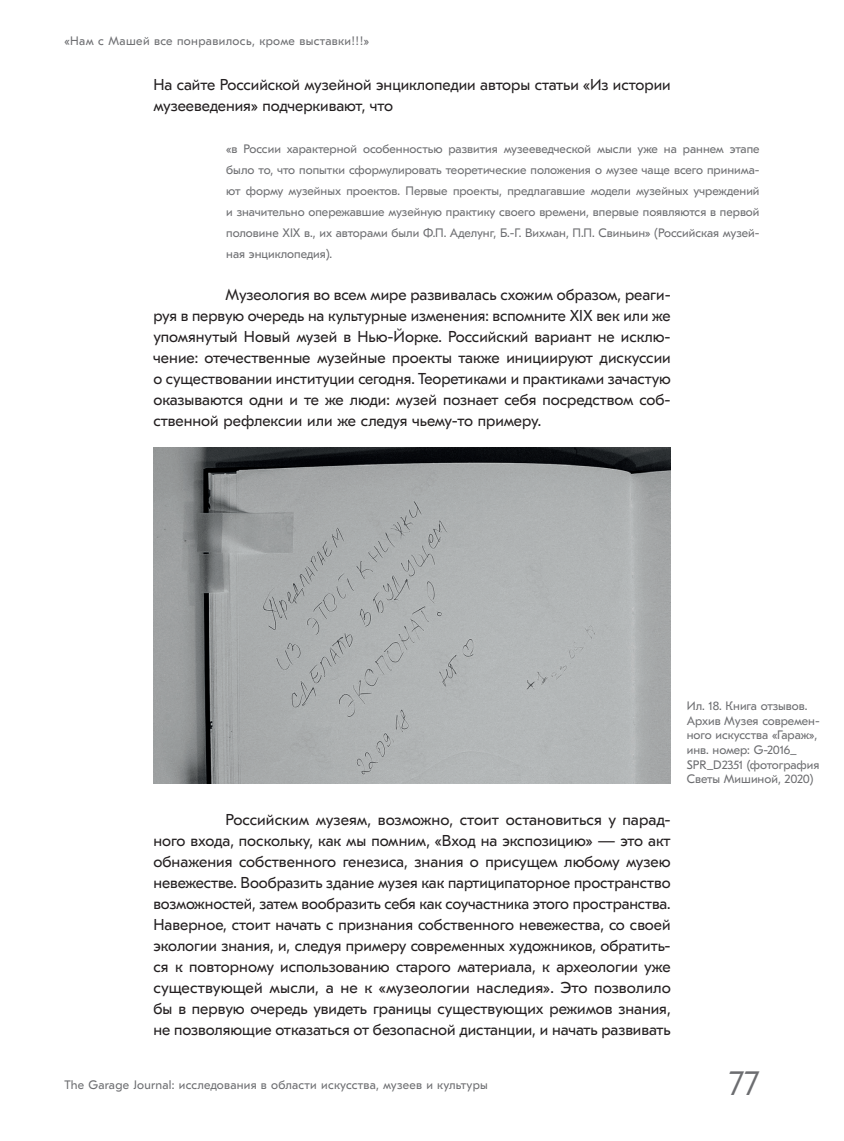
<style>
.page{position:relative;width:844px;height:1141px;background:#fff}
.page>*{position:absolute;margin:0;border:0;box-sizing:border-box;transform-origin:0 0}
.t1{font:300 35px "GT Eesti Pro Text";color:#6c6d70}
.main{font:15.75px/21px "GT Eesti Pro Text";color:#231f20;text-align:justify}
.notes{font:12.25px/21px "GT Eesti Pro Text";letter-spacing:.02em;color:#6c6d70;text-align:justify}
.podpis{font:12.25px/14.7px "GT Eesti Pro Text";color:#6c6d70}
</style>
<div class="page">
<img style="left:153px;top:447px;width:517px;height:336px">
<p class="notes" style="left:64px;top:30px;width:306px">«Нам с Машей все понравилось, кроме выставки!!!»</p>
<p class="main" style="left:153px;top:75px;width:518px">На сайте Российской музейной энциклопедии авторы статьи «Из истории музееведения» подчеркивают, что</p>
<p class="notes" style="left:226px;top:139px;width:534px">«в России характерной особенностью развития музееведческой мысли уже на раннем этапе было то, что попытки сформулировать теоретические положения о музее чаще всего принима&shy;ют форму музейных проектов. Первые проекты, предлагавшие модели музейных учреждений и значительно опережавшие музейную практику своего времени, впервые появляются в первой половине XIX в., их авторами были Ф.П. Аделунг, Б.-Г. Вихман, П.П. Свиньин» (Российская музей&shy;ная энциклопедия).</p>
<p class="main" style="left:153px;top:285px;width:518px;text-indent:72px">Музеология во всем мире развивалась схожим образом, реаги&shy;руя в первую очередь на культурные изменения: вспомните XIX век или же упомянутый Новый музей в Нью-Йорке. Российский вариант не исклю&shy;чение: отечественные музейные проекты также инициируют дискуссии о существовании институции сегодня. Теоретиками и практиками зачастую оказываются одни и те же люди: музей познает себя посредством соб&shy;ственной рефлексии или же следуя чьему-то примеру.</p>
<p class="main" style="left:153px;top:810px;width:518px;text-indent:72px">Российским музеям, возможно, стоит остановиться у парад&shy;ного входа, поскольку, как мы помним, «Вход на экспозицию» — это акт обнажения собственного генезиса, знания о присущем любому музею невежестве. Вообразить здание музея как партиципаторное пространство возможностей, затем вообразить себя как соучастника этого пространства.<br>Наверное, стоит начать с признания собственного невежества, со своей экологии знания, и, следуя примеру современных художников, обратить&shy;ся к повторному использованию старого материала, к археологии уже существующей мысли, а не к «музеологии наследия». Это позволило бы в первую очередь увидеть границы существующих режимов знания, не позволяющие отказаться от безопасной дистанции, и начать развивать</p>
<p class="podpis" style="left:686px;top:699px;width:134px">Ил. 18. Книга отзывов.<br>Архив Музея современ&shy;ного искусства «Гараж», инв. номер: G-2016_<br>SPR_D2351 (фотография<br>Светы Мишиной, 2020)</p>
<p class="notes" style="left:64px;top:1074px;width:424px">The Garage Journal: исследования в области искусства, музеев и культуры</p>
<h1 class="t1" style="left:729px;top:1063px;width:32px">77</h1>
</div>
